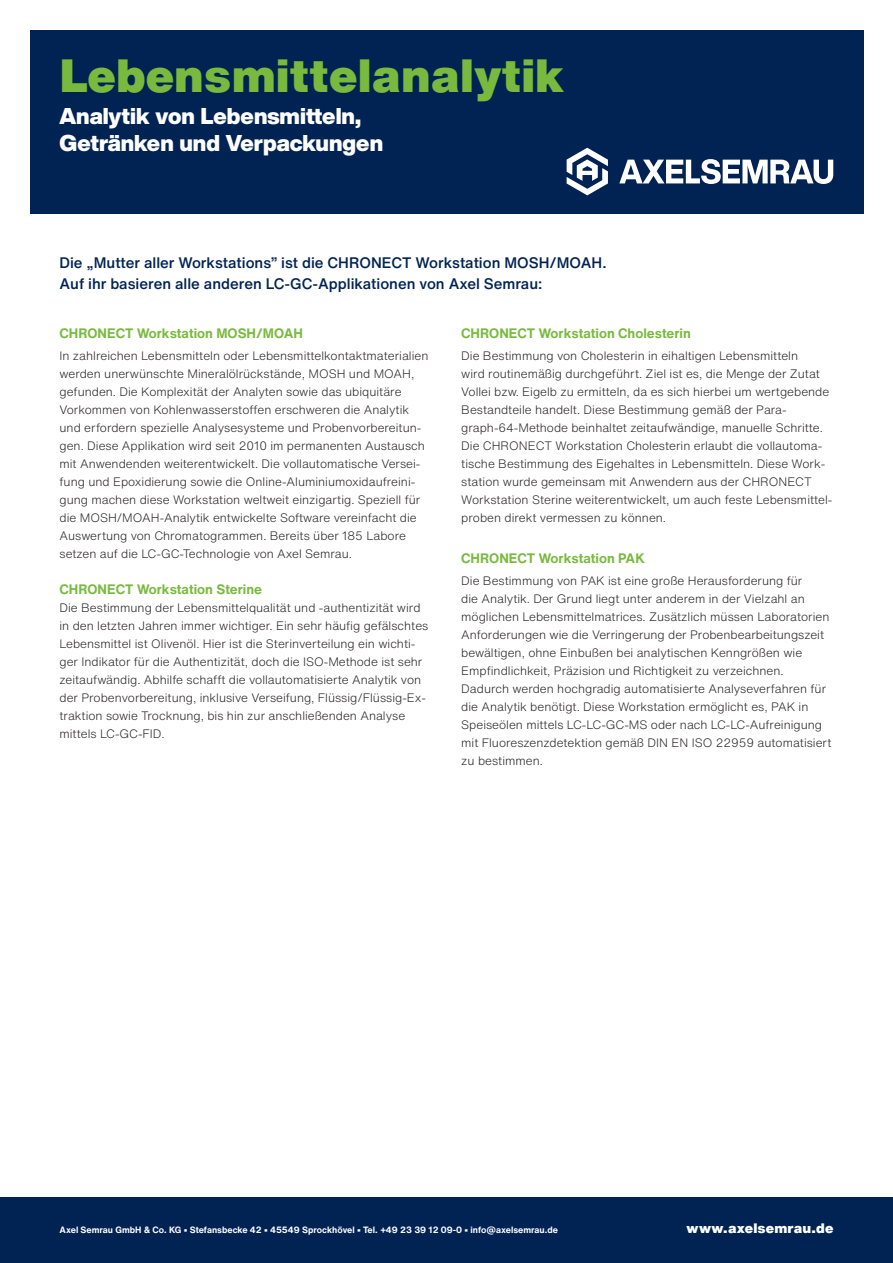
<style>
.page{position:relative;width:893px;height:1263px;background:#fff}
.page>*{position:absolute;margin:0;border:0;box-sizing:border-box;transform-origin:0 0}
.t1{font:900 45.75px "Helvetica Now Text";color:#79ba3e}
.t2{font:900 22.5px/27px "Helvetica Now Display";color:#fff}
.t3{font:500 15px/21px "Helvetica Now Text";color:#002354}
.t4{font:700 13.5px "Helvetica Now Text";color:#79ba3e}
.t5{font:900 13.5px "Helvetica Now Text";letter-spacing:.01em;color:#fff}
.t6{font:300 12px/18px "Helvetica Now Text";color:#231f20}
.t7{font:700 9px "Helvetica Now Text";color:#fff}
</style>
<div class="page">
<div style="left:0;top:1197px;width:893px;height:66px;background:#002354"></div>
<div style="left:30px;top:30px;width:833px;height:183px;background:#002354"></div>
<svg style="left:619px;top:159px;width:214px;height:25px"></svg>
<svg style="left:567px;top:148px;width:41px;height:47px"></svg>
<h1 class="t1" style="left:60px;top:41px;width:507px">Lebensmittelanalytik</h1>
<h2 class="t2" style="left:60px;top:103px;width:325px">Analytik von Lebensmitteln,<br>Getränken und Verpackungen</h2>
<p class="t3" style="left:60px;top:252px;width:549px">Die „Mutter aller Workstations” ist die CHRONECT Workstation MOSH/MOAH.<br>Auf ihr basieren alle anderen LC-GC-Applikationen von Axel Semrau:</p>
<p class="t4" style="left:60px;top:323px;width:245px">CHRONECT Workstation MOSH/MOAH</p>
<p class="t6" style="left:60px;top:347px;width:370px">In zahlreichen Lebensmitteln oder Lebensmittelkontaktmaterialien werden unerwünschte Mineralölrückstände, MOSH und MOAH, gefunden. Die Komplexität der Analyten sowie das ubiquitäre Vorkommen von Kohlenwasserstoffen erschweren die Analytik und erfordern spezielle Analysesysteme und Probenvorbereitun&shy;gen. Diese Applikation wird seit 2010 im permanenten Austausch mit Anwendenden weiterentwickelt. Die vollautomatische Versei&shy;fung und Epoxidierung sowie die Online-Aluminiumoxidaufreini&shy;gung machen diese Workstation weltweit einzigartig. Speziell für die MOSH/MOAH-Analytik entwickelte Software vereinfacht die Auswertung von Chromatogrammen. Bereits über 185 Labore setzen auf die LC-GC-Technologie von Axel Semrau.</p>
<p class="t4" style="left:60px;top:579px;width:204px">CHRONECT Workstation Sterine</p>
<p class="t6" style="left:60px;top:599px;width:370px">Die Bestimmung der Lebensmittelqualität und -authentizität wird in den letzten Jahren immer wichtiger. Ein sehr häufig gefälschtes Lebensmittel ist Olivenöl. Hier ist die Sterinverteilung ein wichti&shy;ger Indikator für die Authentizität, doch die ISO-Methode ist sehr zeitaufwändig. Abhilfe schafft die vollautomatisierte Analytik von der Probenvorbereitung, inklusive Verseifung, Flüssig/Flüssig-Ex&shy;traktion sowie Trocknung, bis hin zur anschließenden Analyse mittels LC-GC-FID.</p>
<p class="t4" style="left:461px;top:323px;width:231px">CHRONECT Workstation Cholesterin</p>
<p class="t6" style="left:461px;top:347px;width:373px">Die Bestimmung von Cholesterin in eihaltigen Lebensmitteln<br>wird routinemäßig durchgeführt. Ziel ist es, die Menge der Zutat Vollei bzw. Eigelb zu ermitteln, da es sich hierbei um wertgebende Bestandteile handelt. Diese Bestimmung gemäß der Para&shy;graph-64-Methode beinhaltet zeitaufwändige, manuelle Schritte.<br>Die CHRONECT Workstation Cholesterin erlaubt die vollautoma&shy;tische Bestimmung des Eigehaltes in Lebensmitteln. Diese Work&shy;station wurde gemeinsam mit Anwendern aus der CHRONECT Workstation Sterine weiterentwickelt, um auch feste Lebensmittel&shy;proben direkt vermessen zu können.</p>
<p class="t4" style="left:461px;top:548px;width:185px">CHRONECT Workstation PAK</p>
<p class="t6" style="left:461px;top:571px;width:372px">Die Bestimmung von PAK ist eine große Herausforderung für<br>die Analytik. Der Grund liegt unter anderem in der Vielzahl an möglichen Lebensmittelmatrices. Zusätzlich müssen Laboratorien Anforderungen wie die Verringerung der Probenbearbeitungszeit bewältigen, ohne Einbußen bei analytischen Kenngrößen wie Empfindlichkeit, Präzision und Richtigkeit zu verzeichnen.<br>Dadurch werden hochgradig automatisierte Analyseverfahren für die Analytik benötigt. Diese Workstation ermöglicht es, PAK in Speiseölen mittels LC-LC-GC-MS oder nach LC-LC-Aufreinigung mit Fluoreszenzdetektion gemäß DIN EN ISO 22959 automatisiert zu bestimmen.</p>
<p class="t7" style="left:60px;top:1223px;width:500px">Axel Semrau GmbH &amp; Co. KG • Stefansbecke 42 • 45549 Sprockhövel • Tel. +49 23 39 12 09-0 • info@axelsemrau.de</p>
<p class="t5" style="left:686px;top:1218px;width:148px">www.axelsemrau.de</p>
</div>
